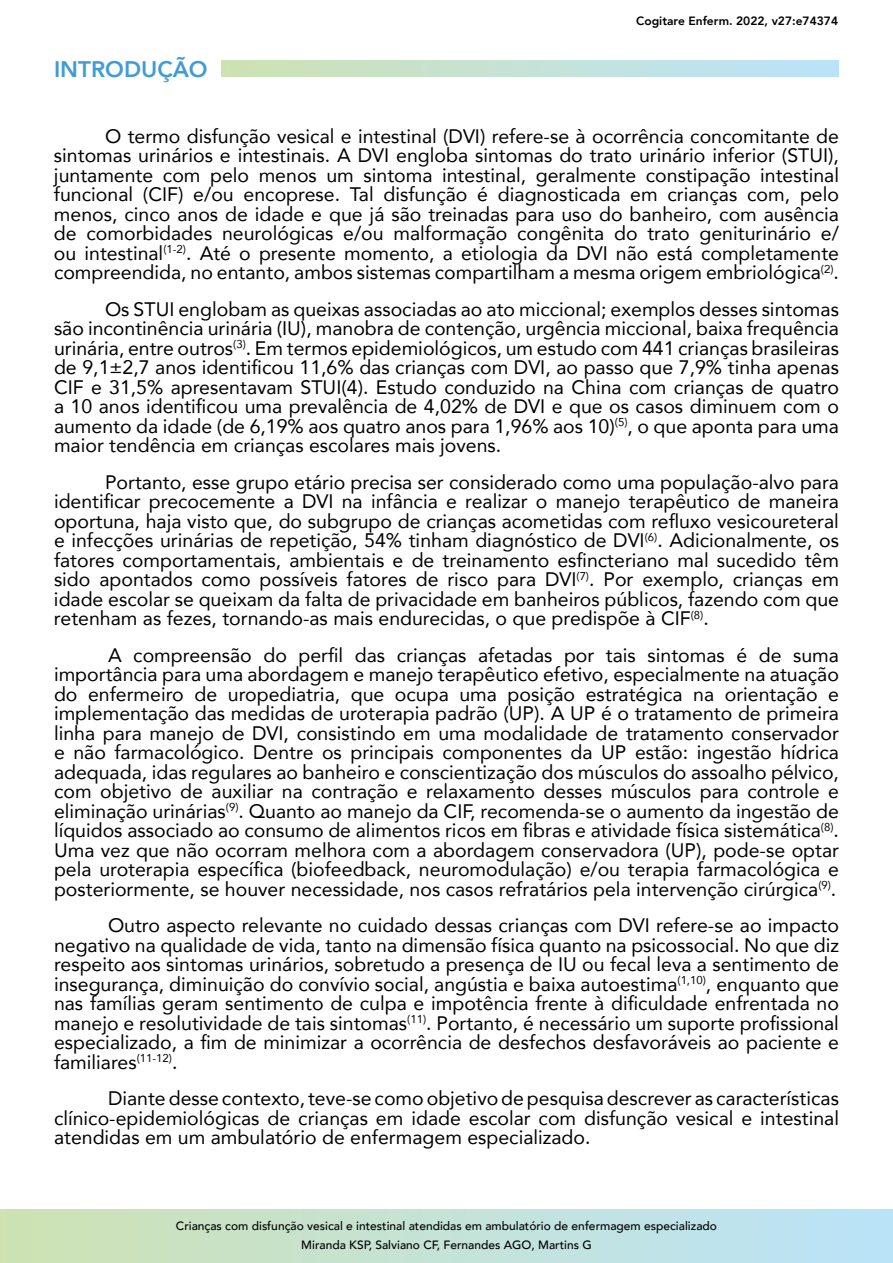
<style>
.page{position:relative;width:893px;height:1263px;background:#fff}
.page>*{position:absolute;margin:0;border:0;box-sizing:border-box;transform-origin:0 0}
.t1{font:800 22.5px "Avenir";color:#409cd4}
.t2{font:19.5px/19.5px "Avenir";color:#000;text-align:justify}
.t3{font:500 12px/18.6px "Avenir";color:#000;text-align:center}
.t4{font:800 12px "Avenir";color:#000}
</style>
<div class="page">
<div style="left:221px;top:60px;width:618px;height:17px;background:linear-gradient(to right,#cee2b3,#bae3fb)"></div>
<svg style="left:0;top:1209px;width:893px;height:54px;background:#c4e2d6"></svg>
<p class="t1" style="left:54px;top:51px;width:155px">INTRODUÇÃO</p>
<p class="t4" style="left:636px;top:12px;width:203px">Cogitare Enferm. 2022, v27:e74374</p>
<p class="t2" style="left:54px;top:126px;width:787px;text-indent:51px">O termo disfunção vesical e intestinal (DVI) refere-se à ocorrência concomitante de sintomas urinários e intestinais. A DVI engloba sintomas do trato urinário inferior (STUI), juntamente com pelo menos um sintoma intestinal, geralmente constipação intestinal funcional (CIF) e/ou encoprese. Tal disfunção é diagnosticada em crianças com, pelo menos, cinco anos de idade e que já são treinadas para uso do banheiro, com ausência de comorbidades neurológicas e/ou malformação congênita do trato geniturinário e/ ou intestinal<sup>(1-2)</sup>. Até o presente momento, a etiologia da DVI não está completamente compreendida, no entanto, ambos sistemas compartilham a mesma origem embriológica<sup>(2)</sup>.</p>
<p class="t2" style="left:54px;top:299px;width:786px;text-indent:51px">Os STUI englobam as queixas associadas ao ato miccional; exemplos desses sintomas são incontinência urinária (IU), manobra de contenção, urgência miccional, baixa frequência urinária, entre outros<sup>(3)</sup>. Em termos epidemiológicos, um estudo com 441 crianças brasileiras de 9,1±2,7 anos identificou 11,6% das crianças com DVI, ao passo que 7,9% tinha apenas CIF e 31,5% apresentavam STUI(4). Estudo conduzido na China com crianças de quatro a 10 anos identificou uma prevalência de 4,02% de DVI e que os casos diminuem com o aumento da idade (de 6,19% aos quatro anos para 1,96% aos 10)<sup>(5)</sup>, o que aponta para uma maior tendência em crianças escolares mais jovens.</p>
<p class="t2" style="left:54px;top:472px;width:786px;text-indent:51px">Portanto, esse grupo etário precisa ser considerado como uma população-alvo para identificar precocemente a DVI na infância e realizar o manejo terapêutico de maneira oportuna, haja visto que, do subgrupo de crianças acometidas com refluxo vesicoureteral e infecções urinárias de repetição, 54% tinham diagnóstico de DVI<sup>(6)</sup>. Adicionalmente, os fatores comportamentais, ambientais e de treinamento esfincteriano mal sucedido têm sido apontados como possíveis fatores de risco para DVI<sup>(7)</sup>. Por exemplo, crianças em idade escolar se queixam da falta de privacidade em banheiros públicos, fazendo com que retenham as fezes, tornando-as mais endurecidas, o que predispõe à CIF<sup>(8)</sup>.</p>
<p class="t2" style="left:54px;top:645px;width:787px;text-indent:54px">A compreensão do perfil das crianças afetadas por tais sintomas é de suma importância para uma abordagem e manejo terapêutico efetivo, especialmente na atuação do enfermeiro de uropediatria, que ocupa uma posição estratégica na orientação e implementação das medidas de uroterapia padrão (UP). A UP é o tratamento de primeira linha para manejo de DVI, consistindo em uma modalidade de tratamento conservador e não farmacológico. Dentre os principais componentes da UP estão: ingestão hídrica adequada, idas regulares ao banheiro e conscientização dos músculos do assoalho pélvico, com objetivo de auxiliar na contração e relaxamento desses músculos para controle e eliminação urinárias<sup>(9)</sup>. Quanto ao manejo da CIF, recomenda-se o aumento da ingestão de líquidos associado ao consumo de alimentos ricos em fibras e atividade física sistemática<sup>(8)</sup>.<br>Uma vez que não ocorram melhora com a abordagem conservadora (UP), pode-se optar pela uroterapia específica (biofeedback, neuromodulação) e/ou terapia farmacológica e posteriormente, se houver necessidade, nos casos refratários pela intervenção cirúrgica<sup>(9)</sup>.</p>
<p class="t2" style="left:54px;top:915px;width:786px;text-indent:54px">Outro aspecto relevante no cuidado dessas crianças com DVI refere-se ao impacto negativo na qualidade de vida, tanto na dimensão física quanto na psicossocial. No que diz respeito aos sintomas urinários, sobretudo a presença de IU ou fecal leva a sentimento de insegurança, diminuição do convívio social, angústia e baixa autoestima<sup>(1,10)</sup>, enquanto que nas famílias geram sentimento de culpa e impotência frente à dificuldade enfrentada no manejo e resolutividade de tais sintomas<sup>(11)</sup>. Portanto, é necessário um suporte profissional especializado, a fim de minimizar a ocorrência de desfechos desfavoráveis ao paciente e familiares<sup>(11-12)</sup>.</p>
<p class="t2" style="left:54px;top:1088px;width:786px;text-indent:54px">Diante desse contexto, teve-se como objetivo de pesquisa descrever as características clínico-epidemiológicas de crianças em idade escolar com disfunção vesical e intestinal atendidas em um ambulatório de enfermagem especializado.</p>
<p class="t3" style="left:176px;top:1216px;width:543px">Crianças com disfunção vesical e intestinal atendidas em ambulatório de enfermagem especializado<br>Miranda KSP, Salviano CF, Fernandes AGO, Martins G</p>
</div>
